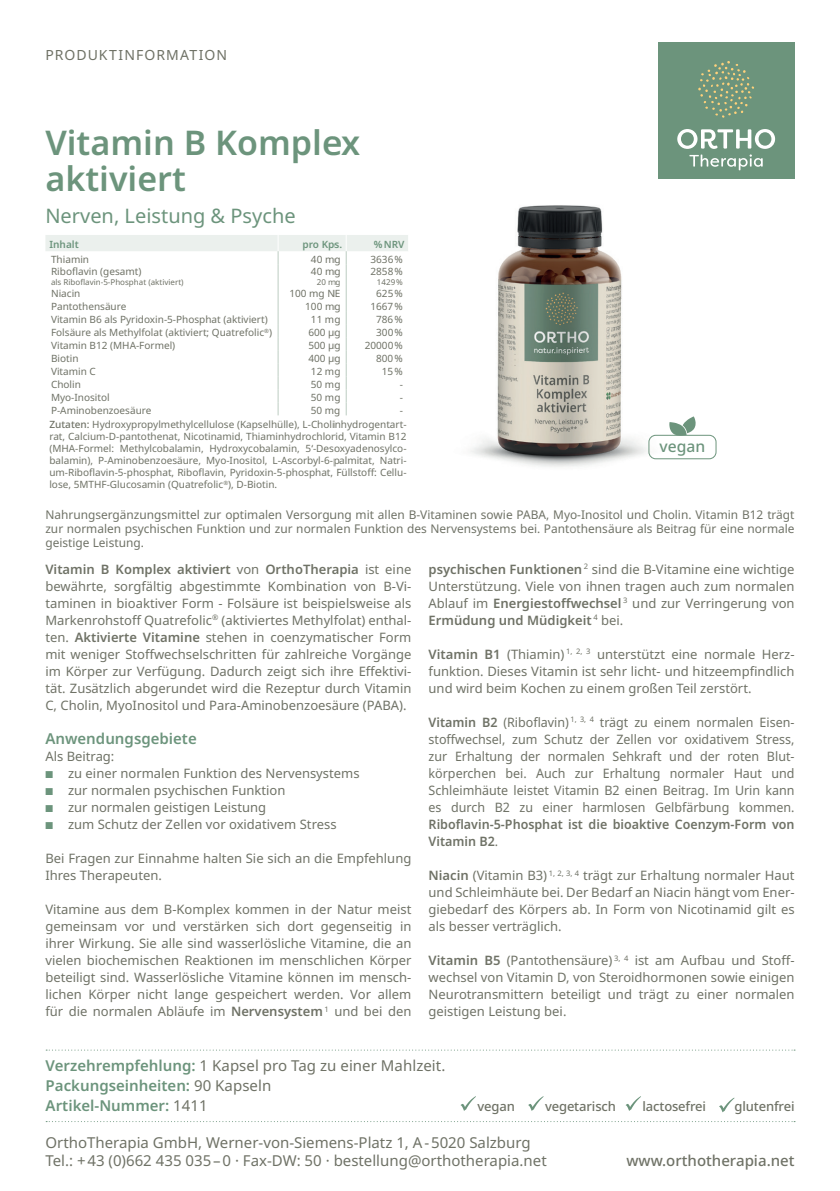
<style>
.page{position:relative;width:840px;height:1191px;background:#fff}
.page>*{position:absolute;margin:0;border:0;box-sizing:border-box;transform-origin:0 0}
.t1{font:600 34px/36px "Noto Sans";color:#6c947c}
.t2{font:20px "Noto Sans";color:#6c947c}
.t3{font:500 15.6px "Noto Sans";color:#6c947c}
.t4{font:15px/18px "Noto Sans";color:#6f7266}
.t5{font:600 15px/20px "Noto Sans";color:#6c947c}
.t6{font:500 15px "Noto Sans";color:#6f7266}
.t7{font:14px "Noto Sans";letter-spacing:.075em;color:#6f7266}
.t8{font:13px/17px "Noto Sans";color:#6f7266;text-align:justify}
.t9{font:13px/17px "Noto Sans";color:#6f7266;text-align:justify;scale:.96 1}
.t10{font:600 13px/17px "Noto Sans";color:#6f7266;scale:.96 1}
.t11{font:500 13px "Noto Sans";letter-spacing:-.01em;color:#6f7266}
.t12{font:12px/14px "Noto Sans";color:#6f7266;text-align:justify}
.t13{font:10px/12px "Noto Sans";color:#6f7266}
.t14{font:600 10px "Noto Sans";color:#6c947c}
.t15{font:8px "Noto Sans";color:#6f7266}
.s1{font-weight:500}
.s2{font-weight:600}
.s3{color:#6c947c}
.s4{font-weight:400}
.s5{font-weight:400;color:#6f7266}
</style>
<div class="page">
<div style="left:657px;top:43px;width:136px;height:136px;background:#6c947c"></div>
<svg style="left:698px;top:61px;width:55px;height:33px"></svg>
<svg style="left:45px;top:235px;width:289px;height:180px"></svg>
<svg style="left:46px;top:1049px;width:747px;height:1px"></svg>
<svg style="left:46px;top:1121px;width:748px;height:1px"></svg>
<svg style="left:460px;top:1096px;width:16px;height:15px"></svg>
<svg style="left:528px;top:1096px;width:15px;height:15px"></svg>
<svg style="left:625px;top:1096px;width:15px;height:15px"></svg>
<svg style="left:719px;top:1098px;width:15px;height:14px"></svg>
<img style="left:334px;top:94px;width:442px;height:373px">
<div style="left:648px;top:435px;width:68px;height:24px;border:1px solid #6c947c;border-radius:7px"></div>
<svg style="left:669px;top:416px;width:26px;height:20px"></svg>
<p class="t7" style="left:45px;top:45px;width:183px">PRODUKTINFORMATION</p>
<h1 class="t1" style="left:45px;top:126px;width:316px">Vitamin B Komplex aktiviert</h1>
<h2 class="t2" style="left:45px;top:202px;width:251px">Nerven, Leistung &amp; Psyche</h2>
<p class="t14" style="left:49px;top:238px;width:31px">Inhalt</p>
<p class="t14" style="left:302px;top:238px;width:41px">pro Kps.</p>
<p class="t14" style="left:373px;top:238px;width:32px">%NRV</p>
<p class="t13" style="left:51px;top:254px;width:40px">Thiamin</p>
<p class="t13" style="left:311px;top:254px;width:31px">40 mg</p>
<p class="t13" style="left:370px;top:254px;width:34px">3636%</p>
<p class="t13" style="left:51px;top:265px;width:92px">Riboflavin (gesamt)</p>
<p class="t15" style="left:51px;top:276px;width:134px">als Riboflavin-5-Phosphat (aktiviert)</p>
<p class="t13" style="left:370px;top:265px;width:34px">2858%</p>
<p class="t15" style="left:377px;top:276px;width:27px">1429%</p>
<p class="t13" style="left:311px;top:265px;width:31px">40 mg</p>
<p class="t15" style="left:317px;top:276px;width:25px">20 mg</p>
<p class="t13" style="left:51px;top:287px;width:31px">Niacin</p>
<p class="t13" style="left:289px;top:287px;width:53px">100 mg NE</p>
<p class="t13" style="left:376px;top:287px;width:28px">625%</p>
<p class="t13" style="left:51px;top:300px;width:77px">Pantothensäure</p>
<p class="t13" style="left:305px;top:300px;width:37px">100 mg</p>
<p class="t13" style="left:370px;top:300px;width:34px">1667%</p>
<p class="t13" style="left:51px;top:313px;width:218px">Vitamin B6 als Pyridoxin-5-Phosphat (aktiviert)</p>
<p class="t13" style="left:311px;top:313px;width:31px">11 mg</p>
<p class="t13" style="left:376px;top:313px;width:28px">786%</p>
<p class="t13" style="left:51px;top:326px;width:222px">Folsäure als Methylfolat (aktiviert; Quatrefolic<sup>®</sup>)</p>
<p class="t13" style="left:308px;top:326px;width:34px">600 μg</p>
<p class="t13" style="left:376px;top:326px;width:28px">300%</p>
<p class="t13" style="left:51px;top:340px;width:126px">Vitamin B12 (MHA-Formel)</p>
<p class="t13" style="left:308px;top:340px;width:34px">500 μg</p>
<p class="t13" style="left:364px;top:340px;width:40px">20000%</p>
<p class="t13" style="left:51px;top:353px;width:29px">Biotin</p>
<p class="t13" style="left:308px;top:353px;width:34px">400 μg</p>
<p class="t13" style="left:376px;top:353px;width:28px">800%</p>
<p class="t13" style="left:51px;top:366px;width:46px">Vitamin C</p>
<p class="t13" style="left:311px;top:366px;width:31px">12 mg</p>
<p class="t13" style="left:381px;top:366px;width:22px">15%</p>
<p class="t13" style="left:51px;top:379px;width:31px">Cholin</p>
<p class="t13" style="left:311px;top:379px;width:31px">50 mg</p>
<p class="t13" style="left:399px;top:379px;width:5px">-</p>
<p class="t13" style="left:51px;top:392px;width:60px">Myo-Inositol</p>
<p class="t13" style="left:311px;top:392px;width:31px">50 mg</p>
<p class="t13" style="left:399px;top:392px;width:5px">-</p>
<p class="t13" style="left:51px;top:405px;width:102px">P-Aminobenzoesäure</p>
<p class="t13" style="left:311px;top:405px;width:31px">50 mg</p>
<p class="t13" style="left:49px;top:404px;width:358px;line-height:14px;text-indent:350px">-<br><span class="s1">Zutaten:</span> Hydroxypropylmethylcellulose (Kapselhülle), L-Cholinhydrogentart-</p>
<p class="t13" style="left:49px;top:431px;width:358px;text-align:justify">rat, Calcium-D-pantothenat, Nicotinamid, Thiaminhydrochlorid, Vitamin B12 (MHA-Formel: Methylcobalamin, Hydroxycobalamin, 5‘-Desoxyadenosylco&shy;balamin), P-Aminobenzoesäure, Myo-Inositol, L-Ascorbyl-6-palmitat, Natri&shy;um-Riboflavin-5-phosphat, Riboflavin, Pyridoxin-5-phosphat, Füllstoff: Cellu&shy;lose, 5MTHF-Glucosamin (Quatrefolic<sup>®</sup>), D-Biotin.</p>
<p class="t3" style="left:659px;top:435px;width:47px">vegan</p>
<p class="t12" style="left:45px;top:508px;width:750px">Nahrungsergänzungsmittel zur optimalen Versorgung mit allen B-Vitaminen sowie PABA, Myo-Inositol und Cholin. Vitamin B12 trägt zur normalen psychischen Funktion und zur normalen Funktion des Nervensystems bei. Pantothensäure als Beitrag für eine normale geistige Leistung.</p>
<p class="t8" style="left:45px;top:561px;width:367px"><span class="s2">Vitamin B Komplex aktiviert</span> von <span class="s2">OrthoTherapia</span> ist eine bewährte, sorgfältig abgestimmte Kombination von B-Vi&shy;taminen in bioaktiver Form - Folsäure ist beispielsweise als Markenrohstoff Quatrefolic<sup>®</sup> (aktiviertes Methylfolat) enthal&shy;ten. <span class="s2">Aktivierte Vitamine</span> stehen in coenzymatischer Form mit weniger Stoffwechselschritten für zahlreiche Vorgänge im Körper zur Verfügung. Dadurch zeigt sich ihre Effektivi&shy;tät. Zusätzlich abgerundet wird die Rezeptur durch Vitamin C, Cholin, MyoInositol und Para-Aminobenzoesäure (PABA).</p>
<p class="t5" style="left:45px;top:728px;width:153px">Anwendungsgebiete</p>
<p class="t8" style="left:45px;top:748px;width:70px">Als Beitrag:</p>
<p class="t8" style="left:45px;top:765px;width:315px"><span class="s3">■</span> zu einer normalen Funktion des Nervensystems</p>
<p class="t8" style="left:45px;top:782px;width:241px"><span class="s3">■</span> zur normalen psychischen Funktion</p>
<p class="t8" style="left:45px;top:799px;width:222px"><span class="s3">■</span> zur normalen geistigen Leistung</p>
<p class="t8" style="left:45px;top:816px;width:292px"><span class="s3">■</span> zum Schutz der Zellen vor oxidativem Stress</p>
<p class="t8" style="left:45px;top:850px;width:367px">Bei Fragen zur Einnahme halten Sie sich an die Empfehlung<br>Ihres Therapeuten.</p>
<p class="t8" style="left:45px;top:901px;width:367px">Vitamine aus dem B-Komplex kommen in der Natur meist gemeinsam vor und verstärken sich dort gegenseitig in ihrer Wirkung. Sie alle sind wasserlösliche Vitamine, die an vielen biochemischen Reaktionen im menschlichen Körper beteiligt sind. Wasserlösliche Vitamine können im mensch&shy;lichen Körper nicht lange gespeichert werden. Vor allem für die normalen Abläufe im <span class="s2">Nervensystem</span> <sup>1</sup> und bei den</p>
<p class="t8" style="left:428px;top:561px;width:367px"><span class="s2">psychischen Funktionen</span> <sup>2</sup> sind die B-Vitamine eine wichtige Unterstützung. Viele von ihnen tragen auch zum normalen Ablauf im <span class="s2">Energiestoffwechsel</span> <sup>3</sup> und zur Verringerung von <span class="s2">Ermüdung und Müdigkeit</span> <sup>4</sup> bei.</p>
<p class="t8" style="left:428px;top:646px;width:367px"><span class="s2">Vitamin B1</span> (Thiamin) <sup>1,</sup> <sup>2,</sup> <sup>3</sup> unterstützt eine normale Herz&shy;funktion. Dieses Vitamin ist sehr licht- und hitzeempfindlich und wird beim Kochen zu einem großen Teil zerstört.</p>
<p class="t9" style="left:428px;top:714px;width:382px"><span class="s2">Vitamin B2</span> (Riboflavin) <sup>1,</sup> <sup>3,</sup> <sup>4</sup> trägt zu einem normalen Eisen&shy;stoffwechsel, zum Schutz der Zellen vor oxidativem Stress, zur Erhaltung der normalen Sehkraft und der roten Blut&shy;körperchen bei. Auch zur Erhaltung normaler Haut und Schleimhäute leistet Vitamin B2 einen Beitrag. Im Urin kann es durch B2 zu einer harmlosen Gelbfärbung kommen.</p>
<p class="t10" style="left:428px;top:816px;width:382px">Riboflavin-5-Phosphat ist die bioaktive Coenzym-Form von<br>Vitamin B2<span class="s4">.</span></p>
<p class="t8" style="left:428px;top:867px;width:367px"><span class="s2">Niacin</span> (Vitamin B3) <sup>1,</sup> <sup>2,</sup> <sup>3,</sup> <sup>4</sup> trägt zur Erhaltung normaler Haut und Schleimhäute bei. Der Bedarf an Niacin hängt vom Ener&shy;giebedarf des Körpers ab. In Form von Nicotinamid gilt es als besser verträglich.</p>
<p class="t8" style="left:428px;top:952px;width:367px"><span class="s2">Vitamin B5</span> (Pantothensäure) <sup>3,</sup> <sup>4</sup> ist am Aufbau und Stoff&shy;wechsel von Vitamin D, von Steroidhormonen sowie einigen Neurotransmittern beteiligt und trägt zu einer normalen geistigen Leistung bei.</p>
<p class="t5" style="left:46px;top:1055px;width:401px">Verzehrempfehlung: <span class="s5">1 Kapsel pro Tag zu einer Mahlzeit.<br></span>Packungseinheiten: <span class="s5">90 Kapseln<br></span>Artikel-Nummer: <span class="s5">1411</span></p>
<p class="t11" style="left:477px;top:1097px;width:39px">vegan</p>
<p class="t11" style="left:544px;top:1097px;width:72px">vegetarisch</p>
<p class="t11" style="left:642px;top:1097px;width:65px">lactosefrei</p>
<p class="t11" style="left:734px;top:1097px;width:62px">glutenfrei</p>
<p class="t4" style="left:45px;top:1133px;width:502px">OrthoTherapia GmbH, Werner-von-Siemens-Platz 1, A-5020 Salzburg<br>Tel.: +43 (0)662 435 035–0 · Fax-DW: 50 · bestellung@orthotherapia.net</p>
<p class="t6" style="left:626px;top:1150px;width:169px">www.orthotherapia.net</p>
</div>
